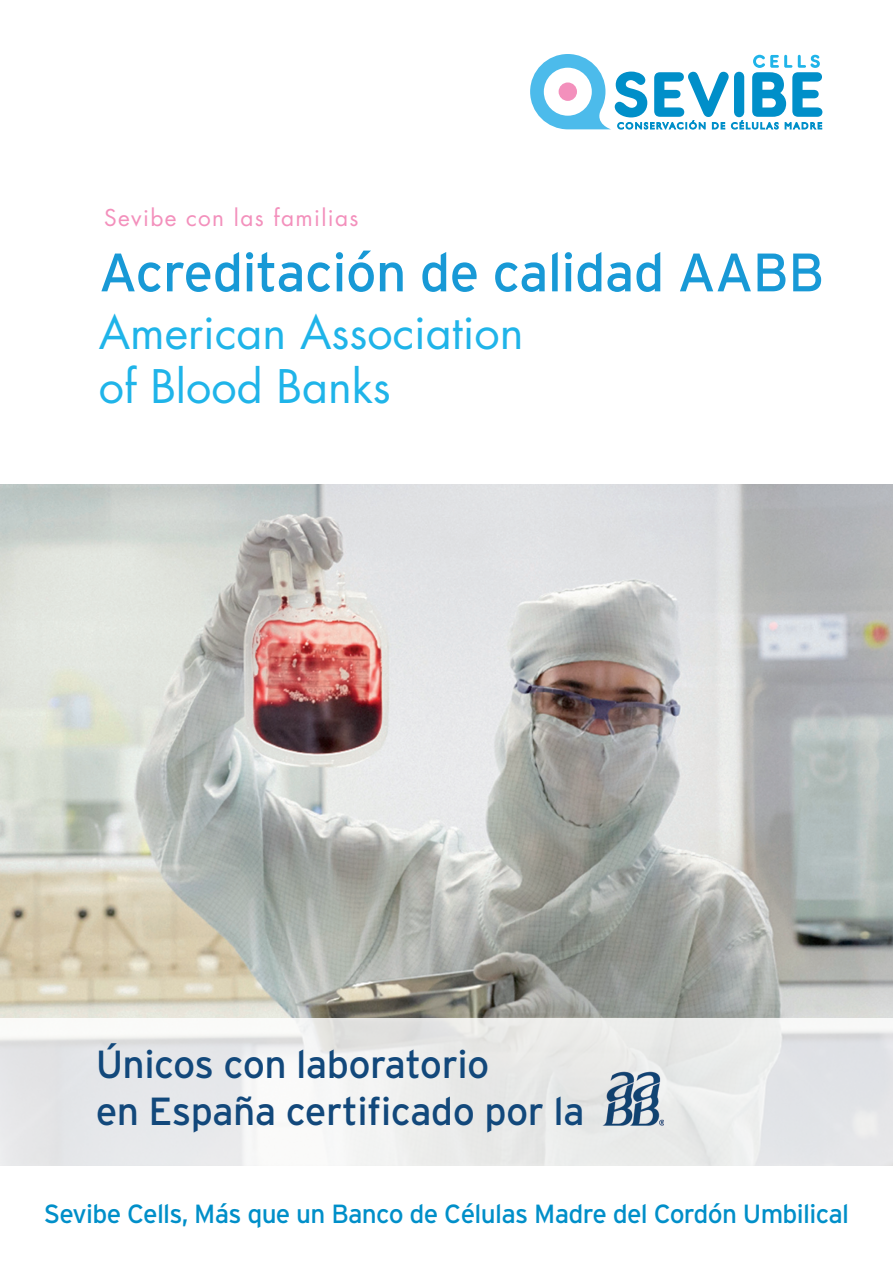
<style>
.page{position:relative;width:893px;height:1263px;background:#fff}
.page>*{position:absolute;margin:0;border:0;box-sizing:border-box;transform-origin:0 0}
.t1{font:54px "Interstate";letter-spacing:-.015em;color:#1899d6}
.t2{font:45px "Futura";color:#1fb4e9}
.t3{font:39.15px "Interstate";letter-spacing:-.015em;color:#12487b}
.t4{font:26.25px "Interstate";letter-spacing:-.025em;color:#008fc9}
.t5{font:22.65px "Futura";letter-spacing:.06em;color:#f390bc}
</style>
<div class="page">
<svg style="left:530px;top:54px;width:292px;height:76px"></svg>
<img style="left:0;top:485px;width:893px;height:533px">
<svg style="left:0;top:1018px;width:893px;height:148px;fill:#e8e9ea"></svg>
<img style="left:597px;top:1064px;width:66px;height:67px">
<p class="t5" style="left:104px;top:202px;width:256px">Sevibe con las familias</p>
<p class="t1" style="left:99px;top:242px;width:727px">Acreditación de calidad AABB</p>
<p class="t2" style="left:99px;top:302px;width:426px">American Association</p>
<p class="t2" style="left:99px;top:356px;width:294px">of Blood Banks</p>
<p class="t3" style="left:96px;top:1042px;width:395px">Únicos con laboratorio</p>
<p class="t3" style="left:96px;top:1089px;width:491px">en España certificado por la</p>
<p class="t4" style="left:44px;top:1199px;width:807px">Sevibe Cells, Más que un Banco de Células Madre del Cordón Umbilical</p>
</div>
